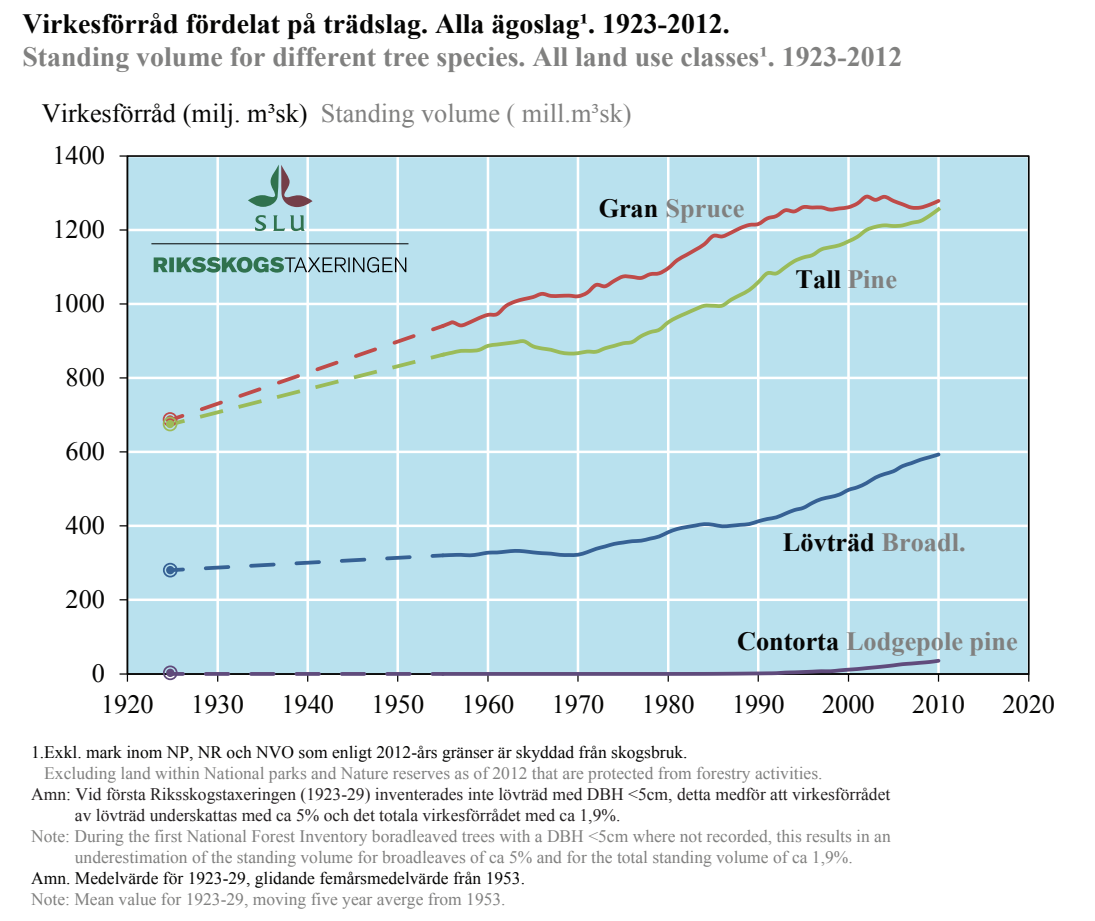
<style>
.page{position:relative;width:1095px;height:921px;background:#fff}
.page>*{position:absolute;margin:0;border:0;box-sizing:border-box;transform-origin:0 0}
.t1{font:700 27.82px "Times New Roman";color:#80807f}
.t2{font:700 27.82px "Times New Roman";color:#050504}
.t3{font:26.25px "Times New Roman";color:#050504}
.t4{font:26.25px "Times New Roman";color:#80807f}
.t5{font:700 26.25px "Times New Roman";color:#80807f}
.t6{font:700 26.25px "Times New Roman";color:#050504}
.t7{font:17.5px/21px "Times New Roman";color:#80807f;text-align:center}
.t8{font:17.5px/21px "Times New Roman";color:#231f20}
.t9{font:17.5px "Times New Roman";color:#050504}
.s1{color:#050504}
.s2{color:#80807f}
</style>
<div class="page">
<div style="left:127px;top:156px;width:901px;height:518px;background:#b9e1ee"></div>
<hr style="left:127px;top:229px;width:901px;height:2px;background:#fff">
<hr style="left:127px;top:303px;width:901px;height:2px;background:#fff">
<hr style="left:127px;top:376px;width:901px;height:3px;background:#fff">
<hr style="left:127px;top:450px;width:901px;height:3px;background:#fff">
<hr style="left:127px;top:524px;width:901px;height:3px;background:#fff">
<hr style="left:127px;top:598px;width:901px;height:3px;background:#fff">
<hr style="left:937px;top:156px;width:2px;height:518px;background:#fff">
<hr style="left:847px;top:156px;width:2px;height:518px;background:#fff">
<hr style="left:757px;top:156px;width:2px;height:518px;background:#fff">
<hr style="left:667px;top:156px;width:2px;height:518px;background:#fff">
<hr style="left:576px;top:156px;width:3px;height:518px;background:#fff">
<hr style="left:487px;top:156px;width:2px;height:518px;background:#fff">
<hr style="left:396px;top:156px;width:3px;height:518px;background:#fff">
<hr style="left:306px;top:156px;width:3px;height:518px;background:#fff">
<hr style="left:216px;top:156px;width:3px;height:518px;background:#fff">
<hr style="left:127px;top:156px;width:1px;height:518px;background:#050504">
<svg style="left:119px;top:155px;width:8px;height:2px"></svg>
<svg style="left:119px;top:229px;width:8px;height:2px"></svg>
<hr style="left:127px;top:673px;width:901px;height:1px;background:#050504">
<svg style="left:119px;top:673px;width:9px;height:8px"></svg>
<svg style="left:448px;top:331px;width:492px;height:28px"></svg>
<svg style="left:174px;top:672px;width:9px;height:3px"></svg>
<svg style="left:206px;top:672px;width:215px;height:9px"></svg>
<svg style="left:432px;top:656px;width:510px;height:25px"></svg>
<svg style="left:438px;top:191px;width:505px;height:140px"></svg>
<svg style="left:197px;top:321px;width:251px;height:100px"></svg>
<svg style="left:439px;top:450px;width:504px;height:109px"></svg>
<svg style="left:203px;top:551px;width:244px;height:21px"></svg>
<svg style="left:248px;top:165px;width:64px;height:42px"></svg>
<svg style="left:255px;top:215px;width:11px;height:16px"></svg>
<svg style="left:273px;top:215px;width:32px;height:16px"></svg>
<hr style="left:151px;top:243px;width:257px;height:1px;background:#000">
<svg style="left:154px;top:257px;width:252px;height:16px"></svg>
<div style="left:163px;top:412px;width:14px;height:15px;border:2px solid #c04b49;border-radius:50%"></div>
<div style="left:166px;top:415px;width:8px;height:8px;border:2px solid #c04b49;border-radius:50%"></div>
<div style="left:163px;top:416px;width:14px;height:15px;border:2px solid #9cbb59;border-radius:50%"></div>
<svg style="left:167px;top:412px;width:18px;height:16px"></svg>
<div style="left:166px;top:420px;width:8px;height:8px;border:2px solid #9cbb59;border-radius:50%"></div>
<div style="left:163px;top:562px;width:15px;height:15px;border:2px solid #356194;border-radius:50%"></div>
<svg style="left:167px;top:565px;width:18px;height:9px"></svg>
<div style="left:166px;top:566px;width:8px;height:8px;border:2px solid #356194;border-radius:50%"></div>
<div style="left:163px;top:665px;width:15px;height:15px;border:2px solid #604a7b;border-radius:50%"></div>
<div style="left:167px;top:669px;width:6px;height:7px;background:#604a7b;border-radius:50%"></div>
<div style="left:166px;top:668px;width:8px;height:9px;border:2px solid #604a7b;border-radius:50%"></div>
<h1 class="t2" style="left:22px;top:4px;width:709px">Virkesförråd fördelat på trädslag. Alla ägoslag¹. 1923-2012.</h1>
<h1 class="t1" style="left:22px;top:38px;width:881px">Standing volume for different tree species. All land use classes¹. 1923-2012</h1>
<h2 class="t4" style="left:42px;top:95px;width:591px"><span class="s1">Virkesförråd (milj. m³sk)</span> Standing volume ( mill.m³sk)</h2>
<h2 class="t3" style="left:52px;top:138px;width:54px">1400</h2>
<h2 class="t3" style="left:52px;top:212px;width:54px">1200</h2>
<h2 class="t3" style="left:52px;top:285px;width:54px">1000</h2>
<h2 class="t3" style="left:66px;top:359px;width:41px">800</h2>
<h2 class="t3" style="left:66px;top:433px;width:41px">600</h2>
<h2 class="t3" style="left:66px;top:507px;width:41px">400</h2>
<h2 class="t3" style="left:66px;top:581px;width:41px">200</h2>
<h2 class="t3" style="left:92px;top:655px;width:15px">0</h2>
<h2 class="t5" style="left:599px;top:190px;width:147px"><span class="s1">Gran</span> Spruce</h2>
<h2 class="t6" style="left:795px;top:261px;width:103px">Tall <span class="s2">Pine</span></h2>
<h2 class="t6" style="left:783px;top:523px;width:184px">Lövträd <span class="s2">Broadl.</span></h2>
<h2 class="t5" style="left:737px;top:623px;width:282px"><span class="s1">Contorta</span> Lodgepole pine</h2>
<h2 class="t3" style="left:101px;top:686px;width:54px">1920</h2>
<h2 class="t3" style="left:191px;top:686px;width:54px">1930</h2>
<h2 class="t3" style="left:281px;top:686px;width:54px">1940</h2>
<h2 class="t3" style="left:371px;top:686px;width:54px">1950</h2>
<h2 class="t3" style="left:462px;top:686px;width:54px">1960</h2>
<h2 class="t3" style="left:552px;top:686px;width:54px">1970</h2>
<h2 class="t3" style="left:642px;top:686px;width:54px">1980</h2>
<h2 class="t3" style="left:732px;top:686px;width:54px">1990</h2>
<h2 class="t3" style="left:822px;top:686px;width:54px">2000</h2>
<h2 class="t3" style="left:912px;top:686px;width:54px">2010</h2>
<h2 class="t3" style="left:1002px;top:686px;width:54px">2020</h2>
<p class="t9" style="left:31px;top:740px;width:658px">1.Exkl. mark inom NP, NR och NVO som enligt 2012-års gränser är skyddad från skogsbruk.</p>
<p class="t7" style="left:44px;top:762px;width:780px">Excluding land within National parks and Nature reserves as of 2012 that are protected from forestry activities.</p>
<p class="t8" style="left:75px;top:783px;width:817px;text-indent:-44px">Amn: Vid första Riksskogstaxeringen (1923-29) inventerades inte lövträd med DBH &lt;5cm, detta medför att virkesförrådet av lövträd underskattas med ca 5% och det totala virkesförrådet med ca 1,9%.</p>
<p class="t7" style="left:31px;top:825px;width:861px">Note: During the first National Forest Inventory boradleaved trees with a DBH &lt;5cm where not recorded, this results in an underestimation of the standing volume for broadleaves of ca 5% and for the total standing volume of ca 1,9%.</p>
<p class="t9" style="left:31px;top:866px;width:495px">Amn. Medelvärde för 1923-29, glidande femårsmedelvärde från 1953.</p>
<p class="t7" style="left:31px;top:888px;width:476px">Note: Mean value for 1923-29, moving five year averge from 1953.</p>
</div>
